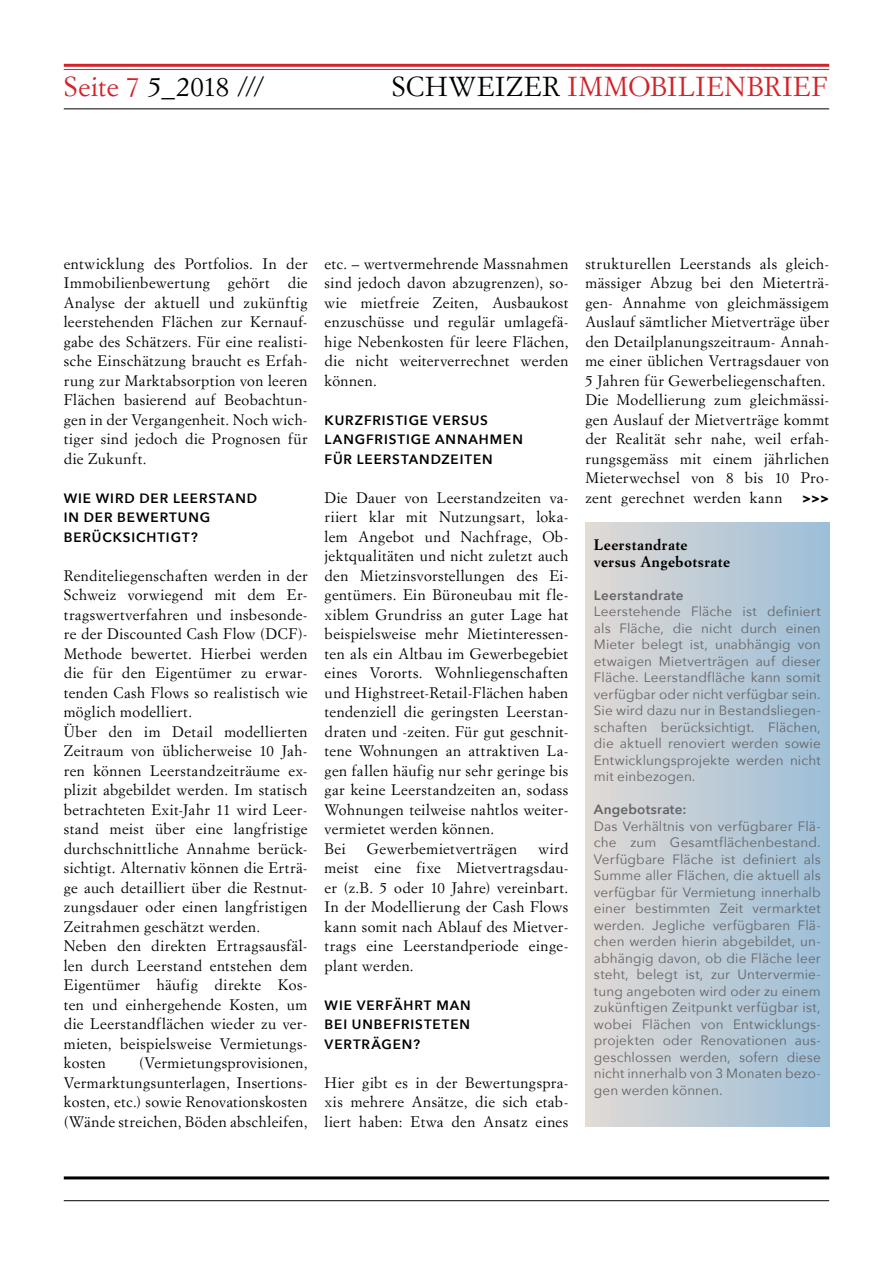
<style>
.page{position:relative;width:893px;height:1263px;background:#fff}
.page>*{position:absolute;margin:0;border:0;box-sizing:border-box;transform-origin:0 0}
.t1{font:27px "Simoncini Garamond Std";letter-spacing:.03em;color:#d2232a}
.t2{font:27px "Simoncini Garamond Std";letter-spacing:.005em;color:#000}
.t3{font:15px/19.5px "Simoncini Garamond Std";letter-spacing:.03em;color:#000;text-align:justify}
.t4{font:700 15px/16.5px "Simoncini Garamond Std";letter-spacing:.035em;color:#000}
.t5{font:13.5px/16.5px "Avenir Next";letter-spacing:.01em;color:#636466;text-align:justify}
.t6{font:600 13.5px/19.5px "Avenir Next";letter-spacing:.065em;color:#000}
.t7{font:600 13.5px "Avenir Next";letter-spacing:.015em;color:#636466}
.t8{font:700 13.5px "Avenir Next";color:#000}
.s1{color:#d2232a}
.s2{color:#000}
</style>
<div class="page">
<hr style="left:64px;top:1176px;width:765px;height:3px;background:#000">
<hr style="left:64px;top:1200px;width:765px;height:1px;background:#000">
<hr style="left:64px;top:64px;width:765px;height:3px;background:#d2232a">
<hr style="left:64px;top:69px;width:765px;height:1px;background:#d2232a">
<hr style="left:64px;top:108px;width:765px;height:1px;background:#000">
<div style="left:585px;top:522px;width:244px;height:605px;background:linear-gradient(to right,#e2dad5,#9cbed8)"></div>
<h1 class="t2" style="left:64px;top:70px;width:202px"><span class="s1">Seite 7</span> 5_2018 ///</h1>
<h1 class="t1" style="left:392px;top:70px;width:437px"><span class="s2">SCHWEIZER</span> IMMOBILIENBRIEF</h1>
<p class="t3" style="left:64px;top:253px;width:245px">entwicklung des Portfolios. In der Immobilienbewertung gehört die Analyse der aktuell und zukünftig leerstehenden Flächen zur Kernauf&shy;gabe des Schätzers. Für eine realisti&shy;sche Einschätzung braucht es Erfah&shy;rung zur Marktabsorption von leeren Flächen basierend auf Beobachtun&shy;gen in der Vergangenheit. Noch wich&shy;tiger sind jedoch die Prognosen für die Zukunft.</p>
<p class="t6" style="left:64px;top:488px;width:195px">WIE WIRD DER LEERSTAND<br>IN DER BEWERTUNG<br>BERÜCKSICHTIGT?</p>
<p class="t3" style="left:64px;top:565px;width:245px;text-align:left">Renditeliegenschaften werden in der Schweiz vorwiegend mit dem Er&shy;tragswertverfahren und insbesonde&shy;re der Discounted Cash Flow (DCF)- Methode bewertet. Hierbei werden die für den Eigentümer zu erwar&shy;tenden Cash Flows so realistisch wie möglich modelliert.<br>Über den im Detail modellierten Zeitraum von üblicherweise 10 Jah&shy;ren können Leerstandzeiträume ex&shy;plizit abgebildet werden. Im statisch betrachteten Exit-Jahr 11 wird Leer&shy;stand meist über eine langfristige durchschnittliche Annahme berück&shy;sichtigt. Alternativ können die Erträ&shy;ge auch detailliert über die Restnut&shy;zungsdauer oder einen langfristigen Zeitrahmen geschätzt werden.<br>Neben den direkten Ertragsausfäl&shy;len durch Leerstand entstehen dem Eigentümer häufig direkte Kos&shy;ten und einhergehende Kosten, um die Leerstandflächen wieder zu ver&shy;mieten, beispielsweise Vermietungs&shy;kosten</p>
<p class="t3" style="left:64px;top:1053px;width:245px;text-indent:75px">(Vermietungsprovisionen, Vermarktungsunterlagen, Insertions&shy;kosten, etc.) sowie Renovationskosten (Wände streichen, Böden abschleifen,</p>
<p class="t3" style="left:325px;top:253px;width:245px">etc. – wertvermehrende Massnahmen sind jedoch davon abzugrenzen), so&shy;wie mietfreie Zeiten, Ausbaukost enzuschüsse und regulär umlagefä&shy;hige Nebenkosten für leere Flächen, die nicht weiterverrechnet werden können.</p>
<p class="t6" style="left:325px;top:410px;width:200px">KURZFRISTIGE VERSUS<br>LANGFRISTIGE ANNAHMEN<br>FÜR LEERSTANDZEITEN</p>
<p class="t3" style="left:325px;top:487px;width:245px;text-align:left">Die Dauer von Leerstandzeiten va&shy;riiert klar mit Nutzungsart, loka&shy;lem Angebot und Nachfrage, Ob&shy;jektqualitäten und nicht zuletzt auch den Mietzinsvorstellungen des Ei&shy;gentümers. Ein Büroneubau mit fle&shy;xiblem Grundriss an guter Lage hat beispielsweise mehr Mietinteressen&shy;ten als ein Altbau im Gewerbegebiet eines Vororts. Wohnliegenschaften und Highstreet-Retail-Flächen haben tendenziell die geringsten Leerstan&shy;draten und -zeiten. Für gut geschnit&shy;tene Wohnungen an attraktiven La&shy;gen fallen häufig nur sehr geringe bis gar keine Leerstandzeiten an, sodass Wohnungen teilweise nahtlos weiter&shy;vermietet werden können.<br>Bei</p>
<p class="t3" style="left:325px;top:838px;width:245px;text-indent:214px">wird meist eine fixe Mietvertragsdau&shy;er (z.B. 5 oder 10 Jahre) vereinbart.<br>In der Modellierung der Cash Flows kann somit nach Ablauf des Mietver&shy;trags eine Leerstandperiode einge&shy;plant werden.</p>
<p class="t6" style="left:325px;top:995px;width:148px;text-align:justify">WIE VERFÄHRT MAN BEI UNBEFRISTETEN VERTRÄGEN?</p>
<p class="t3" style="left:325px;top:1072px;width:245px">Hier gibt es in der Bewertungspra&shy;xis mehrere Ansätze, die sich etab&shy;liert haben: Etwa den Ansatz eines</p>
<p class="t3" style="left:367px;top:838px;width:152px">Gewerbemietverträgen</p>
<p class="t3" style="left:585px;top:253px;width:245px;text-align:left">strukturellen Leerstands als gleich&shy;mässiger Abzug bei den Mieterträ&shy;gen- Annahme von gleichmässigem Auslauf sämtlicher Mietverträge über den Detailplanungszeitraum- Annah&shy;me einer üblichen Vertragsdauer von 5 Jahren für Gewerbeliegenschaften.<br>Die Modellierung zum gleichmässi&shy;gen Auslauf der Mietverträge kommt der Realität sehr nahe, weil erfah&shy;rungsgemäss mit einem jährlichen Mieterwechsel von 8 bis 10 Pro&shy;zent gerechnet werden kann</p>
<p class="t8" style="left:802px;top:486px;width:28px">&gt;&gt;&gt;</p>
<p class="t4" style="left:594px;top:537px;width:138px">Leerstandrate versus Angebotsrate</p>
<p class="t7" style="left:594px;top:583px;width:91px">Leerstandrate</p>
<p class="t5" style="left:594px;top:602px;width:228px">Leerstehende Fläche ist definiert als Fläche, die nicht durch einen Mieter belegt ist, unabhängig von etwaigen Mietverträgen auf dieser Fläche. Leerstandfläche kann somit verfügbar oder nicht verfügbar sein.<br>Sie wird dazu nur in Bestandsliegen&shy;schaften berücksichtigt. Flächen, die aktuell renoviert werden sowie Entwicklungsprojekte werden nicht mit einbezogen.</p>
<p class="t7" style="left:594px;top:798px;width:94px">Angebotsrate:</p>
<p class="t5" style="left:594px;top:817px;width:228px">Das Verhältnis von verfügbarer Flä&shy;che zum Gesamtflächenbestand.<br>Verfügbare Fläche ist definiert als Summe aller Flächen, die aktuell als verfügbar für Vermietung innerhalb einer bestimmten Zeit vermarktet werden. Jegliche verfügbaren Flä&shy;chen werden hierin abgebildet, un&shy;abhängig davon, ob die Fläche leer steht, belegt ist, zur Untervermie&shy;tung angeboten wird oder zu einem zukünftigen Zeitpunkt verfügbar ist, wobei Flächen von Entwicklungs&shy;projekten oder Renovationen aus&shy;geschlossen werden, sofern diese nicht innerhalb von 3 Monaten bezo&shy;gen werden können.</p>
</div>
